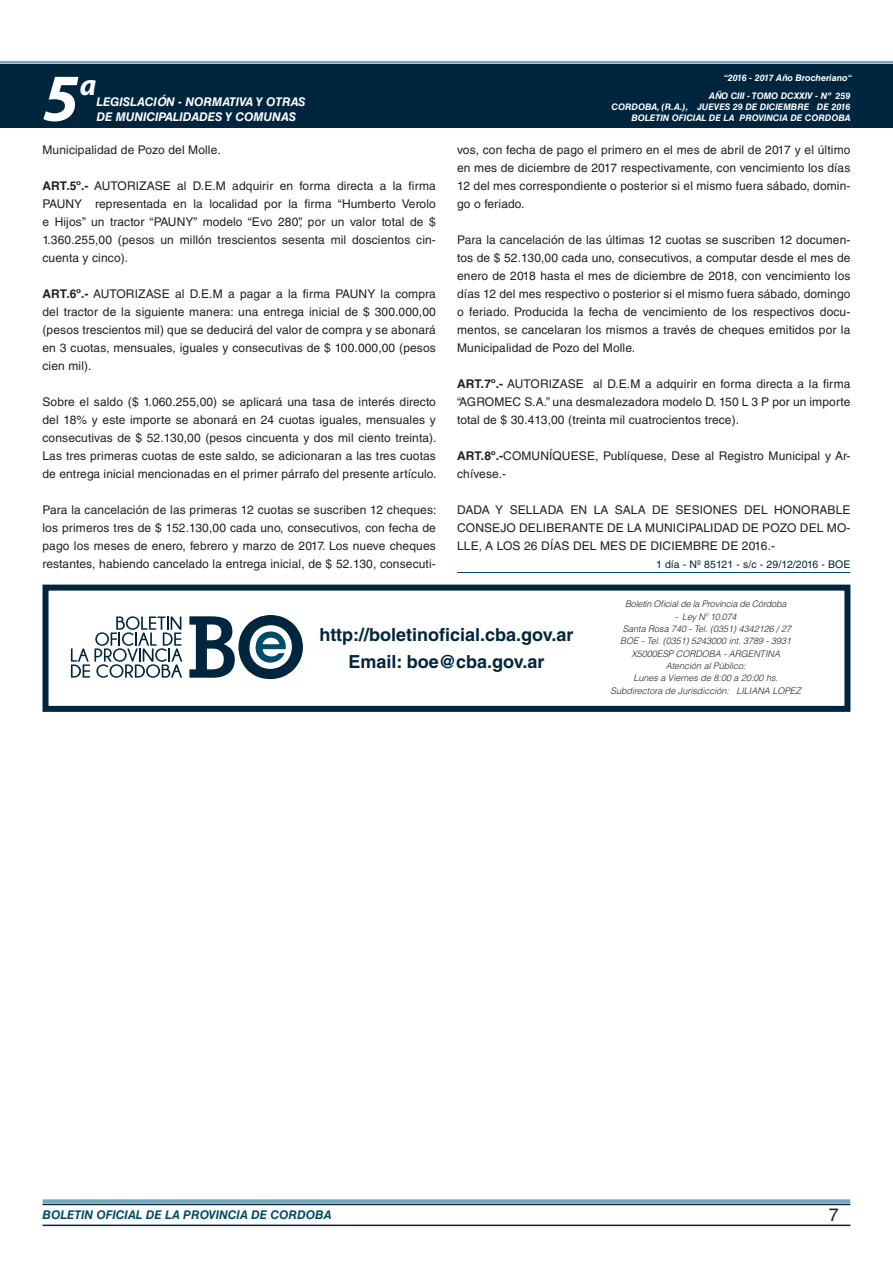
<style>
.page{position:relative;width:893px;height:1263px;background:#fff}
.page>*{position:absolute;margin:0;border:0;box-sizing:border-box;transform-origin:0 0}
.t1{font:italic 700 67.5px "Myriad Pro";color:#fff}
.t2{font:italic 700 30px "Myriad Pro";color:#fff}
.RESUELVE{font:700 18px "Helvetica LT Std";color:#00263f}
.t3{font:18px "Helvetica LT Std";color:#231f20}
.TEXTO_BASE{font:12px/18px "Helvetica LT Std";letter-spacing:.01em;color:#231f20;text-align:justify}
.t4{font:italic 700 12px "Helvetica LT Std";color:#fff}
.t5{font:italic 700 12px "Helvetica LT Std";color:#004b6c}
.FECHA_DE_PUBLICACIÓN{font:10.5px "Helvetica LT Std";letter-spacing:.01em;color:#00263f}
.TEXTO_REMATE_HOJA_FI{font:italic 300 9px "Helvetica LT Std";color:#231f20}
.t6{font:italic 700 9px/10.8px "Helvetica LT Std";color:#fff;text-align:right}
.TEXTO_REMATE_HOJA_FI-2{font:italic 300 9px "Helvetica LT Std";letter-spacing:-.02em;color:#231f20}
.s1{font-weight:700}
</style>
<div class="page">
<div style="left:0;top:61px;width:893px;height:6px;background:#fff;opacity:.75"></div>
<div style="left:0;top:64px;width:893px;height:64px;background:#00263f"></div>
<hr style="left:43px;top:1224px;width:807px;height:2px;background:#00263f">
<div style="left:42px;top:1198px;width:809px;height:8px;background:#fff;opacity:.75"></div>
<hr style="left:457px;top:572px;width:393px;height:1px;background:#004b6c">
<div style="left:43px;top:585px;width:807px;height:127px;border:6px solid #00263f"></div>
<svg style="left:189px;top:615px;width:114px;height:64px"></svg>
<svg style="left:71px;top:616px;width:111px;height:62px"></svg>
<h1 class="t1" style="left:43px;top:54px;width:38px">5</h1>
<h2 class="t2" style="left:80px;top:66px;width:18px">a</h2>
<p class="t4" style="left:96px;top:95px;width:211px">LEGISLACIÓN - NORMATIVA Y OTRAS</p>
<p class="t4" style="left:96px;top:109px;width:201px">DE MUNICIPALIDADES Y COMUNAS</p>
<p class="TEXTO_BASE" style="left:43px;top:141px;width:180px">Municipalidad de Pozo del Molle.</p>
<p class="TEXTO_BASE" style="left:43px;top:177px;width:395px"><span class="s1">ART.5º.-</span> AUTORIZASE al D.E.M adquirir en forma directa a la firma PAUNY representada en la localidad por la firma “Humberto Verolo e Hijos” un tractor “PAUNY” modelo “Evo 280”, por un valor total de $ 1.360.255,00 (pesos un millón trescientos sesenta mil doscientos cin&shy;cuenta y cinco).</p>
<p class="TEXTO_BASE" style="left:43px;top:285px;width:395px"><span class="s1">ART.6º.-</span> AUTORIZASE al D.E.M a pagar a la firma PAUNY la compra del tractor de la siguiente manera: una entrega inicial de $ 300.000,00 (pesos trescientos mil) que se deducirá del valor de compra y se abonará en 3 cuotas, mensuales, iguales y consecutivas de $ 100.000,00 (pesos cien mil).</p>
<p class="TEXTO_BASE" style="left:43px;top:393px;width:396px">Sobre el saldo ($ 1.060.255,00) se aplicará una tasa de interés directo del 18% y este importe se abonará en 24 cuotas iguales, mensuales y consecutivas de $ 52.130,00 (pesos cincuenta y dos mil ciento treinta).<br>Las tres primeras cuotas de este saldo, se adicionaran a las tres cuotas de entrega inicial mencionadas en el primer párrafo del presente artículo.</p>
<p class="TEXTO_BASE" style="left:43px;top:501px;width:395px">Para la cancelación de las primeras 12 cuotas se suscriben 12 cheques: los primeros tres de $ 152.130,00 cada uno, consecutivos, con fecha de pago los meses de enero, febrero y marzo de 2017. Los nueve cheques restantes, habiendo cancelado la entrega inicial, de $ 52.130, consecuti-</p>
<p class="t6" style="left:724px;top:72px;width:130px">“2016 - 2017 Año Brocheriano“</p>
<p class="t6" style="left:612px;top:91px;width:240px">AÑO CIII - TOMO DCXXIV - Nº 259<br>CORDOBA, (R.A.), JUEVES 29 DE DICIEMBRE DE 2016<br>BOLETIN OFICIAL DE LA PROVINCIA DE CORDOBA</p>
<p class="TEXTO_BASE" style="left:457px;top:141px;width:395px">vos, con fecha de pago el primero en el mes de abril de 2017 y el último en mes de diciembre de 2017 respectivamente, con vencimiento los días 12 del mes correspondiente o posterior si el mismo fuera sábado, domin&shy;go o feriado.</p>
<p class="TEXTO_BASE" style="left:457px;top:231px;width:395px">Para la cancelación de las últimas 12 cuotas se suscriben 12 documen&shy;tos de $ 52.130,00 cada uno, consecutivos, a computar desde el mes de enero de 2018 hasta el mes de diciembre de 2018, con vencimiento los días 12 del mes respectivo o posterior si el mismo fuera sábado, domingo o feriado. Producida la fecha de vencimiento de los respectivos docu&shy;mentos, se cancelaran los mismos a través de cheques emitidos por la Municipalidad de Pozo del Molle.</p>
<p class="TEXTO_BASE" style="left:457px;top:375px;width:395px"><span class="s1">ART.7º.-</span> AUTORIZASE al D.E.M a adquirir en forma directa a la firma “AGROMEC S.A.” una desmalezadora modelo D. 150 L 3 P por un importe total de $ 30.413,00 (treinta mil cuatrocientos trece).</p>
<p class="TEXTO_BASE" style="left:457px;top:447px;width:395px"><span class="s1">ART.8º.-</span>COMUNÍQUESE, Publíquese, Dese al Registro Municipal y Ar&shy;chívese.-</p>
<p class="TEXTO_BASE" style="left:457px;top:501px;width:395px">DADA Y SELLADA EN LA SALA DE SESIONES DEL HONORABLE CONSEJO DELIBERANTE DE LA MUNICIPALIDAD DE POZO DEL MO-LLE, A LOS 26 DÍAS DEL MES DE DICIEMBRE DE 2016.-</p>
<p class="FECHA_DE_PUBLICACIÓN" style="left:656px;top:558px;width:196px">1 día - Nº 85121 - s/c - 29/12/2016 - BOE</p>
<p class="RESUELVE" style="left:320px;top:624px;width:255px">http://boletinoficial.cba.gov.ar</p>
<p class="RESUELVE" style="left:348px;top:651px;width:198px">Email: boe@cba.gov.ar</p>
<p class="TEXTO_REMATE_HOJA_FI-2" style="left:625px;top:599px;width:163px">Boletín Oficial de la Provincia de Córdoba</p>
<p class="TEXTO_REMATE_HOJA_FI-2" style="left:675px;top:611px;width:63px">- Ley Nº 10.074</p>
<p class="TEXTO_REMATE_HOJA_FI" style="left:623px;top:623px;width:170px">Santa Rosa 740 - Tel. (0351) 4342126 / 27</p>
<p class="TEXTO_REMATE_HOJA_FI" style="left:620px;top:635px;width:173px">BOE - Tel. (0351) 5243000 int. 3789 - 3931</p>
<p class="TEXTO_REMATE_HOJA_FI" style="left:631px;top:648px;width:150px">X5000ESP CORDOBA - ARGENTINA</p>
<p class="TEXTO_REMATE_HOJA_FI" style="left:666px;top:660px;width:82px">Atención al Público:</p>
<p class="TEXTO_REMATE_HOJA_FI" style="left:633px;top:672px;width:146px">Lunes a Viernes de 8:00 a 20:00 hs.</p>
<p class="TEXTO_REMATE_HOJA_FI" style="left:610px;top:685px;width:192px">Subdirectora de Jurisdicción: LILIANA LOPEZ</p>
<p class="t5" style="left:43px;top:1208px;width:290px">BOLETIN OFICIAL DE LA PROVINCIA DE CORDOBA</p>
<h3 class="t3" style="left:829px;top:1204px;width:12px">7</h3>
</div>
